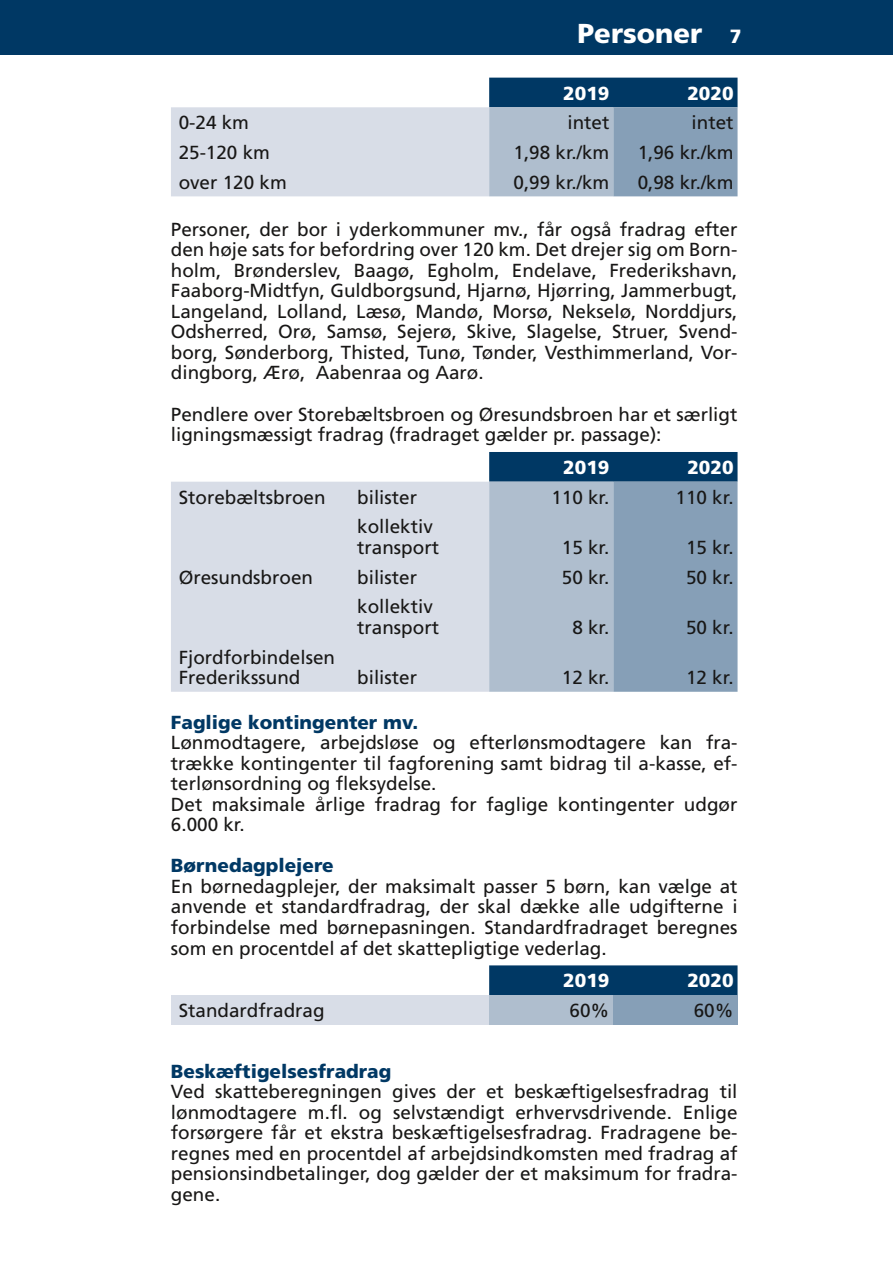
<style>
.page{position:relative;width:893px;height:1263px;background:#fff}
.page>*{position:absolute;margin:0;border:0;box-sizing:border-box;transform-origin:0 0}
.t1{font:900 27.45px "Frutiger LT Std";color:#fff}
.t2{font:18.9px/20.5px "Frutiger LT Std";color:#181716}
.t3{font:900 18.9px "Frutiger LT Std";color:#fff}
.s1{font-size:19.2px}
.s2{font-weight:900;color:#003864}
</style>
<div class="page">
<div style="left:0;top:0;width:893px;height:54px;background:#003864"></div>
<svg style="left:171px;top:78px;width:566px;height:118px;background:#b2c0d0"></svg>
<svg style="left:171px;top:452px;width:566px;height:240px;background:#b7c4d3"></svg>
<div style="left:489px;top:965px;width:248px;height:30px;background:#003864"></div>
<div style="left:171px;top:995px;width:318px;height:30px;background:#d8dde7"></div>
<div style="left:489px;top:995px;width:124px;height:30px;background:#afbece"></div>
<div style="left:613px;top:995px;width:124px;height:30px;background:#869fb7"></div>
<p class="t1" style="left:578px;top:16px;width:165px">Personer <span class="s1">7</span></p>
<p class="t3" style="left:563px;top:82px;width:48px">2019</p>
<p class="t3" style="left:687px;top:82px;width:48px">2020</p>
<p class="t2" style="left:179px;top:112px;width:72px">0-24 km</p>
<p class="t2" style="left:567px;top:112px;width:43px">intet</p>
<p class="t2" style="left:692px;top:112px;width:43px">intet</p>
<p class="t2" style="left:179px;top:142px;width:93px">25-120 km</p>
<p class="t2" style="left:513px;top:142px;width:97px">1,98 kr ./km</p>
<p class="t2" style="left:638px;top:142px;width:97px">1,96 kr ./km</p>
<p class="t2" style="left:179px;top:172px;width:110px">over 120 km</p>
<p class="t2" style="left:513px;top:172px;width:97px">0,99 kr ./km</p>
<p class="t2" style="left:638px;top:172px;width:97px">0,98 kr ./km</p>
<p class="t2" style="left:171px;top:219px;width:568px;text-align:justify">Personer, der bor i yderkommuner mv ., får også fradrag efter den høje sats for befordring over 120 km . Det drejer sig om Born&shy;holm, Brønderslev, Baagø, Egholm, Endelave, Frederikshavn, Faaborg-Midtfyn, Guldborgsund, Hjarnø, Hjørring, Jammerbugt, Langeland, Lolland, Læsø, Mandø, Morsø, Nekselø, Norddjurs, Odsherred, Orø, Samsø, Sejerø, Skive, Slagelse, Struer, Svend&shy;borg, Sønderborg, Thisted, Tunø, Tønder, Vesthimmerland, Vor&shy;dingborg, Ærø, Aabenraa og Aarø .</p>
<p class="t2" style="left:171px;top:404px;width:568px">Pendlere over Storebæltsbroen og Øresundsbroen har et særligt ligningsmæssigt fradrag (fradraget gælder pr . passage):</p>
<p class="t3" style="left:563px;top:456px;width:48px">2019</p>
<p class="t3" style="left:687px;top:456px;width:48px">2020</p>
<p class="t2" style="left:179px;top:487px;width:148px">Storebæltsbroen</p>
<p class="t2" style="left:357px;top:487px;width:61px">bilister</p>
<p class="t2" style="left:551px;top:487px;width:60px">110 kr .</p>
<p class="t2" style="left:675px;top:487px;width:60px">110 kr .</p>
<p class="t2" style="left:357px;top:517px;width:83px">kollektiv transport</p>
<p class="t2" style="left:562px;top:537px;width:49px">15 kr .</p>
<p class="t2" style="left:686px;top:537px;width:49px">15 kr .</p>
<p class="t2" style="left:179px;top:567px;width:136px">Øresundsbroen</p>
<p class="t2" style="left:357px;top:567px;width:61px">bilister</p>
<p class="t2" style="left:562px;top:567px;width:49px">50 kr .</p>
<p class="t2" style="left:686px;top:567px;width:49px">50 kr .</p>
<p class="t2" style="left:357px;top:596px;width:83px">kollektiv transport</p>
<p class="t2" style="left:572px;top:617px;width:39px">8 kr .</p>
<p class="t2" style="left:686px;top:617px;width:49px">50 kr .</p>
<p class="t2" style="left:179px;top:647px;width:158px">Fjordforbindelsen<br>Frederikssund</p>
<p class="t2" style="left:357px;top:667px;width:61px">bilister</p>
<p class="t2" style="left:562px;top:667px;width:49px">12 kr .</p>
<p class="t2" style="left:686px;top:667px;width:49px">12 kr .</p>
<p class="t2" style="left:171px;top:712px;width:568px"><span class="s2">Faglige kontingenter mv.<br></span>Lønmodtagere, arbejdsløse og efterlønsmodtagere kan fra&shy;trække kontingenter til fagforening samt bidrag til a-kasse, ef&shy;terlønsordning og fleksydelse .<br>Det maksimale årlige fradrag for faglige kontingenter udgør 6 .000 kr .</p>
<p class="t2" style="left:171px;top:856px;width:568px"><span class="s2">Børnedagplejere<br></span>En børnedagplejer, der maksimalt passer 5 børn, kan vælge at anvende et standardfradrag, der skal dække alle udgifterne i forbindelse med børnepasningen . Standardfradraget beregnes som en procentdel af det skattepligtige vederlag .</p>
<p class="t3" style="left:563px;top:969px;width:48px">2019</p>
<p class="t3" style="left:687px;top:969px;width:48px">2020</p>
<p class="t2" style="left:179px;top:1000px;width:147px">Standardfradrag</p>
<p class="t2" style="left:570px;top:1000px;width:41px">60%</p>
<p class="t2" style="left:694px;top:1000px;width:41px">60%</p>
<p class="t2" style="left:171px;top:1061px;width:568px"><span class="s2">Beskæftigelsesfradrag<br></span>Ved skatteberegningen gives der et beskæftigelsesfradrag til lønmodtagere m .fl. og selvstændigt erhvervsdrivende . Enlige forsørgere får et ekstra beskæftigelsesfradrag . Fradragene be&shy;regnes med en procentdel af arbejdsindkomsten med fradrag af pensionsindbetalinger, dog gælder der et maksimum for fradra&shy;gene .</p>
</div>
